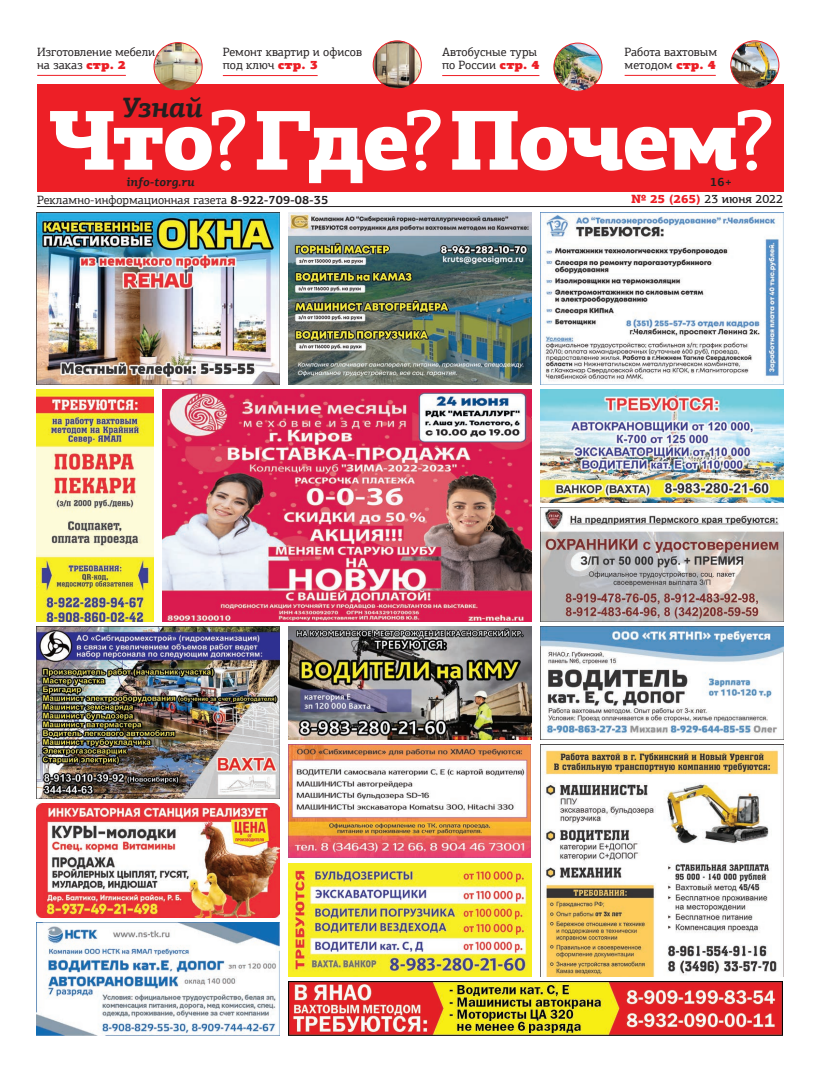
<style>
.page{position:relative;width:820px;height:1078px;background:#fff}
.page>*{position:absolute;margin:0;border:0;box-sizing:border-box;transform-origin:0 0}
.t1{font:900 85px "PF Agora Slab Pro";letter-spacing:-.04em;color:#fff}
.t2{font:italic 700 28px "PF Agora Slab Pro";letter-spacing:-.02em;color:#231f20}
.t3{font:12px/13px "PF Agora Slab Pro";color:#231f20}
.t4{font:500 12px "PF Agora Slab Pro";color:#231f20}
.t5{font:italic 700 12px "PF Agora Slab Pro";color:#231f20}
.t6{font:700 12px "PF Agora Slab Pro";color:#231f20}
.s1{font-weight:900;color:#ed1f26}
.s2{font-weight:500}
.s3{font-weight:700}
</style>
<div class="page">
<div style="left:37px;top:84px;width:746px;height:108px;background:#ed1f26"></div>
<hr style="left:37px;top:75px;width:89px;height:1px;background:#ee1d23">
<hr style="left:624px;top:75px;width:91px;height:1px;background:#ee1d23">
<hr style="left:223px;top:75px;width:94px;height:1px;background:#ee1d23">
<hr style="left:442px;top:75px;width:97px;height:1px;background:#ee1d23">
<img style="left:154px;top:43px;width:48px;height:48px;border-radius:24px">
<div style="left:153px;top:42px;width:49px;height:49px;border:1px solid #ed1f26;border-radius:50%"></div>
<img style="left:373px;top:41px;width:48px;height:48px;border-radius:24px">
<div style="left:372px;top:40px;width:49px;height:49px;border:1px solid #ed1f26;border-radius:50%"></div>
<img style="left:730px;top:41px;width:48px;height:48px;border-radius:24px">
<div style="left:730px;top:40px;width:49px;height:49px;border:1px solid #ed1f26;border-radius:50%"></div>
<img style="left:553px;top:43px;width:48px;height:48px;border-radius:24px">
<div style="left:553px;top:43px;width:49px;height:49px;border:1px solid #ed1f26;border-radius:50%"></div>
<hr style="left:37px;top:206px;width:745px;height:1px;background:#231f20">
<img style="left:540px;top:508px;width:242px;height:113px">
<img style="left:37px;top:212px;width:242px;height:172px">
<img style="left:289px;top:626px;width:242px;height:113px">
<img style="left:540px;top:744px;width:242px;height:232px">
<img style="left:540px;top:626px;width:243px;height:113px">
<img style="left:540px;top:212px;width:242px;height:172px">
<img style="left:37px;top:803px;width:242px;height:113px">
<img style="left:289px;top:744px;width:241px;height:113px">
<img style="left:289px;top:212px;width:242px;height:172px">
<img style="left:37px;top:626px;width:242px;height:172px">
<img style="left:540px;top:389px;width:242px;height:113px">
<img style="left:289px;top:863px;width:242px;height:113px">
<img style="left:37px;top:389px;width:116px;height:232px">
<img style="left:163px;top:389px;width:368px;height:232px">
<img style="left:289px;top:981px;width:493px;height:54px">
<img style="left:37px;top:922px;width:242px;height:113px">
<p class="t3" style="left:37px;top:46px;width:120px">Изготовление мебели на заказ <span class="s1">стр. 2</span></p>
<p class="t3" style="left:624px;top:46px;width:94px">Работа вахтовым методом <span class="s1">стр. 4</span></p>
<p class="t3" style="left:223px;top:46px;width:140px">Ремонт квартир и офисов под ключ <span class="s1">стр. 3</span></p>
<p class="t3" style="left:442px;top:46px;width:99px">Автобусные туры по России <span class="s1">стр. 4</span></p>
<h2 class="t2" style="left:121px;top:89px;width:83px">Узнай</h2>
<h1 class="t1" style="left:48px;top:84px;width:726px">Что<span class="s2">?</span> Где<span class="s2">?</span> Почем<span class="s2">?</span></h1>
<p class="t3" style="left:37px;top:193px;width:292px">Рекламно-информационная газета <span class="s3">8-922-709-08-35</span></p>
<p class="t5" style="left:126px;top:174px;width:70px">info-torg.ru</p>
<p class="t6" style="left:710px;top:174px;width:23px">16+</p>
<p class="t4" style="left:630px;top:192px;width:153px"><span class="s1">№ 25 (265)</span> 23 июня 2022</p>
</div>
